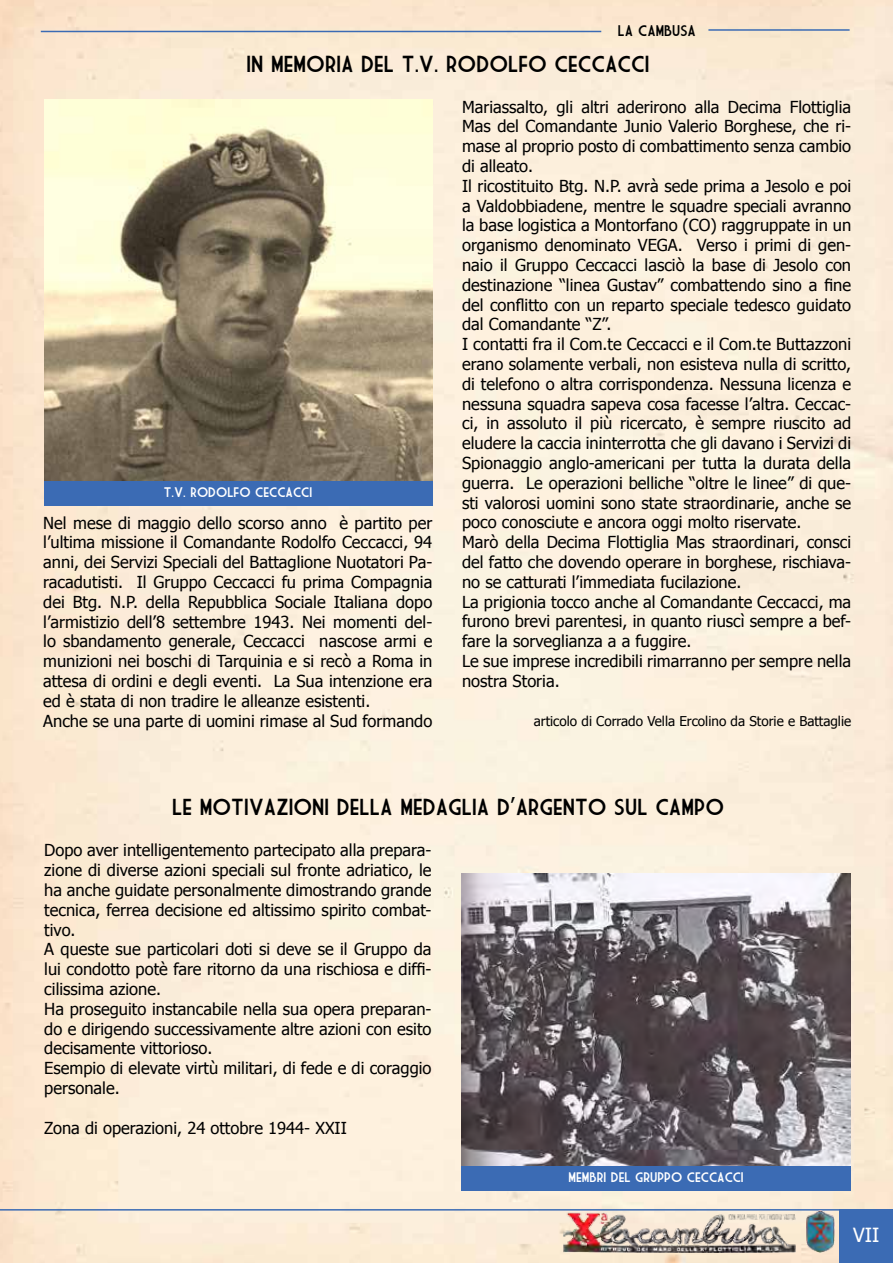
<style>
.page{position:relative;width:893px;height:1263px;background:#fff}
.page>*{position:absolute;margin:0;border:0;box-sizing:border-box;transform-origin:0 0}
.t1{font:22.5px "Market Deco";color:#000}
.t2{font:19.5px "Tahoma";color:#fff}
.t3{font:16.5px/19.8px "Tahoma";color:#000}
.t4{font:15px "Market Deco";color:#000}
.t5{font:13.5px "Tahoma";color:#000}
.t6{font:13.5px "Market Deco";color:#fff}
</style>
<div class="page">
<img style="left:0;top:0;width:893px;height:1263px">
<hr style="left:0;top:1209px;width:893px;height:1px;background:#3b6bb4">
<img style="left:561px;top:1210px;width:236px;height:43px">
<img style="left:806px;top:1210px;width:28px;height:43px">
<hr style="left:41px;top:31px;width:560px;height:1px;background:#3b6bb4">
<hr style="left:708px;top:29px;width:142px;height:2px;background:#3b6bb4">
<div style="left:840px;top:1210px;width:53px;height:53px;background:#3b6bb4"></div>
<img style="left:44px;top:100px;width:388px;height:381px">
<div style="left:44px;top:481px;width:388px;height:24px;background:#3b6bb4"></div>
<img style="left:461px;top:874px;width:389px;height:292px">
<div style="left:461px;top:1166px;width:389px;height:25px;background:#3b6bb4"></div>
<p class="t4" style="left:618px;top:24px;width:80px">LA CAMBUSA</p>
<h1 class="t1" style="left:247px;top:54px;width:404px">IN MEMORIA DEL T.V. RODOLFO CECCACCI</h1>
<p class="t6" style="left:164px;top:486px;width:150px">T.V. RODOLFO CECCACCI</p>
<p class="t3" style="left:43px;top:512px;width:391px">Nel mese di maggio dello scorso anno è partito per l’ultima missione il Comandante Rodolfo Ceccacci, 94 anni, dei Servizi Speciali del Battaglione Nuotatori Pa&shy;racadutisti. Il Gruppo Ceccacci fu prima Compagnia dei Btg. N.P. della Repubblica Sociale Italiana dopo l’armistizio dell’8 settembre 1943. Nei momenti del&shy;lo sbandamento generale, Ceccacci nascose armi e munizioni nei boschi di Tarquinia e si recò a Roma in attesa di ordini e degli eventi. La Sua intenzione era ed è stata di non tradire le alleanze esistenti.<br>Anche se una parte di uomini rimase al Sud formando</p>
<p class="t3" style="left:462px;top:96px;width:391px">Mariassalto, gli altri aderirono alla Decima Flottiglia Mas del Comandante Junio Valerio Borghese, che ri&shy;mase al proprio posto di combattimento senza cambio di alleato.<br>Il ricostituito Btg. N.P. avrà sede prima a Jesolo e poi a Valdobbiadene, mentre le squadre speciali avranno la base logistica a Montorfano (CO) raggruppate in un organismo denominato VEGA. Verso i primi di gen&shy;naio il Gruppo Ceccacci lasciò la base di Jesolo con destinazione “linea Gustav” combattendo sino a fine del conflitto con un reparto speciale tedesco guidato dal Comandante “Z”.<br>I contatti fra il Com.te Ceccacci e il Com.te Buttazzoni erano solamente verbali, non esisteva nulla di scritto, di telefono o altra corrispondenza. Nessuna licenza e nessuna squadra sapeva cosa facesse l’altra. Ceccac&shy;ci, in assoluto il più ricercato, è sempre riuscito ad eludere la caccia ininterrotta che gli davano i Servizi di Spionaggio anglo-americani per tutta la durata della guerra. Le operazioni belliche “oltre le linee” di que&shy;sti valorosi uomini sono state straordinarie, anche se poco conosciute e ancora oggi molto riservate.<br>Marò della Decima Flottiglia Mas straordinari, consci del fatto che dovendo operare in borghese, rischiava&shy;no se catturati l’immediata fucilazione.<br>La prigionia tocco anche al Comandante Ceccacci, ma furono brevi parentesi, in quanto riuscì sempre a bef&shy;fare la sorveglianza a a fuggire.<br>Le sue imprese incredibili rimarranno per sempre nella nostra Storia.</p>
<p class="t5" style="left:534px;top:712px;width:319px">articolo di Corrado Vella Ercolino da Storie e Battaglie</p>
<h1 class="t1" style="left:172px;top:797px;width:554px">LE MOTIVAZIONI DELLA MEDAGLIA D’ARGENTO SUL CAMPO</h1>
<p class="t3" style="left:44px;top:840px;width:389px">Dopo aver intelligentemento partecipato alla prepara&shy;zione di diverse azioni speciali sul fronte adriatico, le ha anche guidate personalmente dimostrando grande tecnica, ferrea decisione ed altissimo spirito combat&shy;tivo.<br>A queste sue particolari doti si deve se il Gruppo da lui condotto potè fare ritorno da una rischiosa e diffi&shy;cilissima azione.<br>Ha proseguito instancabile nella sua opera preparan&shy;do e dirigendo successivamente altre azioni con esito decisamente vittorioso.<br>Esempio di elevate virtù militari, di fede e di coraggio personale.</p>
<p class="t3" style="left:44px;top:1117px;width:304px">Zona di operazioni, 24 ottobre 1944- XXII</p>
<p class="t6" style="left:568px;top:1171px;width:177px">MEMBRI DEL GRUPPO CECCACCI</p>
<p class="t2" style="left:853px;top:1222px;width:28px">VII</p>
</div>
